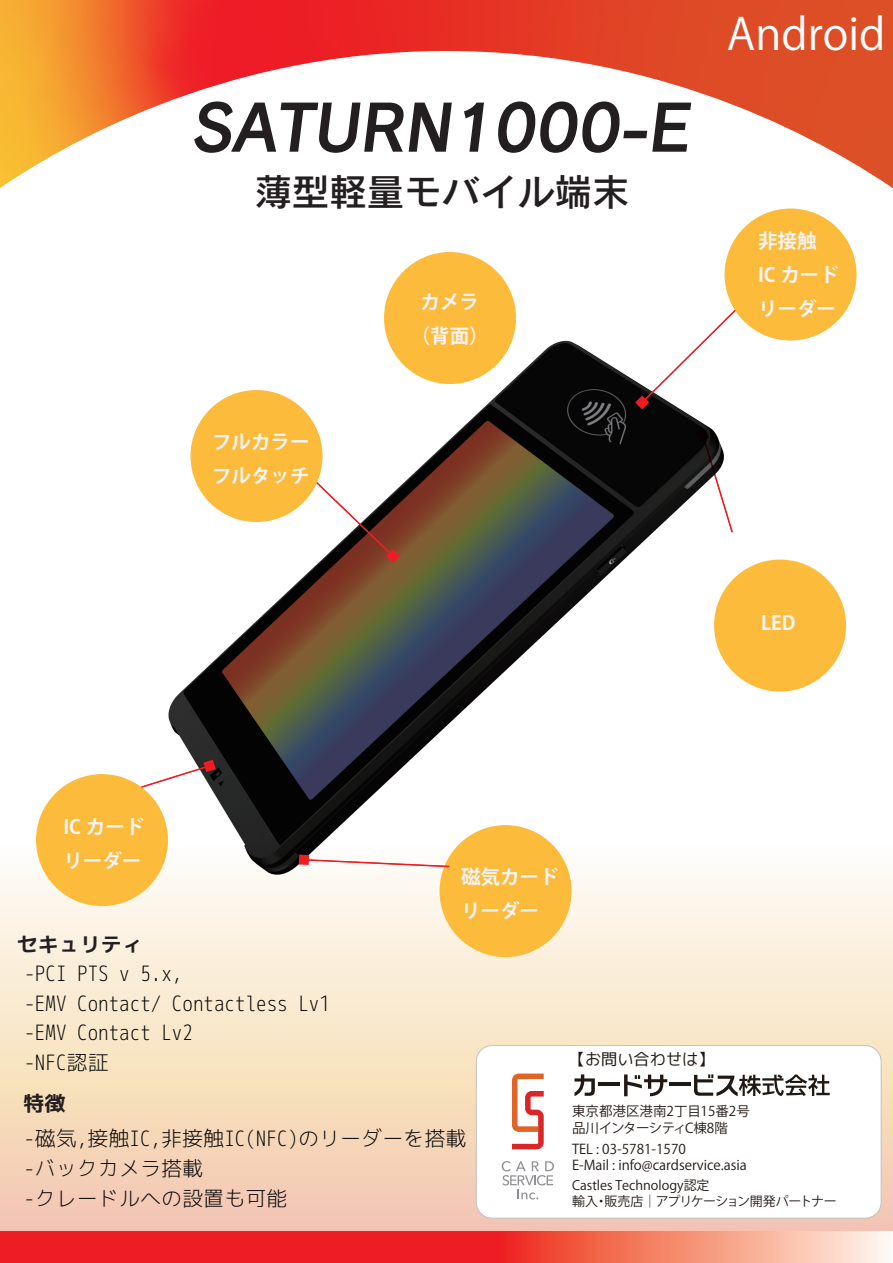
<style>
.page{position:relative;width:893px;height:1263px;background:#fff}
.page>*{position:absolute;margin:0;border:0;box-sizing:border-box;transform-origin:0 0}
.t1{font:61.05px "Rodin Pro N DB";color:#231f20}
.t2{font:43.5px "Koz Go Pr 6 N";color:#fff}
.t3{font:37.5px "Rodin Pro N DB";color:#231f20}
.t4{font:21px/29.8px "mplus 2 m light";color:#030303}
.t5{font:21px "mplus 2 m bold";color:#231f20}
.t6{font:700 19.5px/34.2px "Koz Go Pr 6 N";color:#f2f3f4}
.t7{font:16.2px "mplus 1 c regular";color:#211814}
.t8{font:13.5px/16.2px "Koz Go Pr 6 N";color:#211814}
.t9{font:12.9px/15.6px "Koz Go Pr 6 N";color:#211814}
</style>
<div class="page">
<div style="left:0;top:844px;width:892px;height:406px;background:linear-gradient(to bottom,#fefff4,#f2c6a5)"></div>
<svg style="left:0;top:1232px;width:892px;height:31px;background:#f1504a"></svg>
<div style="left:476px;top:1045px;width:405px;height:173px;background:#fff;border-radius:16px"></div>
<div style="left:476px;top:1045px;width:405px;height:173px;border:1px solid #c1c2c4;border-radius:16px"></div>
<svg style="left:574px;top:1074px;width:21px;height:22px"></svg>
<hr style="left:598px;top:1082px;width:21px;height:4px;background:#211814">
<svg style="left:624px;top:1074px;width:43px;height:22px"></svg>
<hr style="left:669px;top:1082px;width:21px;height:4px;background:#211814">
<svg style="left:694px;top:1074px;width:136px;height:22px"></svg>
<svg style="left:512px;top:1073px;width:32px;height:76px"></svg>
<svg style="left:502px;top:1161px;width:52px;height:38px"></svg>
<img style="left:68px;top:252px;width:744px;height:732px">
<div style="left:190px;top:390px;width:132px;height:132px;background:#fdbb3c;border-radius:50%"></div>
<div style="left:440px;top:825px;width:132px;height:132px;background:#fdbb3c;border-radius:50%"></div>
<div style="left:36px;top:774px;width:132px;height:132px;background:#fdbb3c;border-radius:50%"></div>
<div style="left:714px;top:560px;width:132px;height:132px;background:#fdbb3c;border-radius:50%"></div>
<div style="left:724px;top:208px;width:132px;height:132px;background:#fdbb3c;border-radius:50%"></div>
<svg style="left:635px;top:308px;width:102px;height:101px"></svg>
<svg style="left:140px;top:760px;width:76px;height:29px"></svg>
<svg style="left:299px;top:855px;width:152px;height:13px"></svg>
<div style="left:384px;top:252px;width:132px;height:132px;background:#fdbb3c;border-radius:50%"></div>
<svg style="left:222px;top:421px;width:392px;height:379px"></svg>
<svg style="left:315px;top:481px;width:85px;height:82px"></svg>
<svg style="left:0;top:0;width:893px;height:188px"></svg>
<h1 class="t1" style="left:191px;top:88px;width:508px">SATURN1000-E</h1>
<h3 class="t3" style="left:254px;top:167px;width:376px">薄型軽量モバイル端末</h3>
<h2 class="t2" style="left:727px;top:10px;width:160px">Android</h2>
<p class="t6" style="left:758px;top:224px;width:82px">非接触<br>IC カード</p>
<p class="t6" style="left:212px;top:425px;width:99px">フルカラーフルタッチ</p>
<p class="t6" style="left:63px;top:810px;width:82px">IC カードリーダー</p>
<p class="t5" style="left:17px;top:930px;width:128px">セキュリティ</p>
<p class="t6" style="left:420px;top:285px;width:60px">カメラ</p>
<p class="t6" style="left:758px;top:292px;width:79px">リーダー</p>
<p class="t6" style="left:411px;top:319px;width:79px">（背面）</p>
<p class="t6" style="left:461px;top:860px;width:99px">磁気カードリーダー</p>
<p class="t6" style="left:761px;top:606px;width:36px">LED</p>
<p class="t4" style="left:24px;top:958px;width:307px">-PCI PTS v 5.x,<br>-EMV Contact/ Contactless Lv1 -EMV Contact Lv2<br>-NFC認証</p>
<p class="t5" style="left:24px;top:1088px;width:43px">特徴</p>
<p class="t4" style="left:24px;top:1123px;width:444px">-磁気,接触IC,非接触IC(NFC)のリーダーを搭載-バックカメラ搭載<br>-クレードルへの設置も可能</p>
<p class="t7" style="left:569px;top:1048px;width:147px">【お問い合わせは】</p>
<p class="t8" style="left:572px;top:1104px;width:179px">東京都港区港南2丁目15番2号品川インターシティC棟8階</p>
<p class="t8" style="left:572px;top:1141px;width:176px">TEL : 03-5781-1570<br>E-Mail : info@cardservice.asia</p>
<p class="t9" style="left:572px;top:1178px;width:266px">Castles Technology認定<br>輸入・販売店｜アプリケーション開発パートナー</p>
</div>
